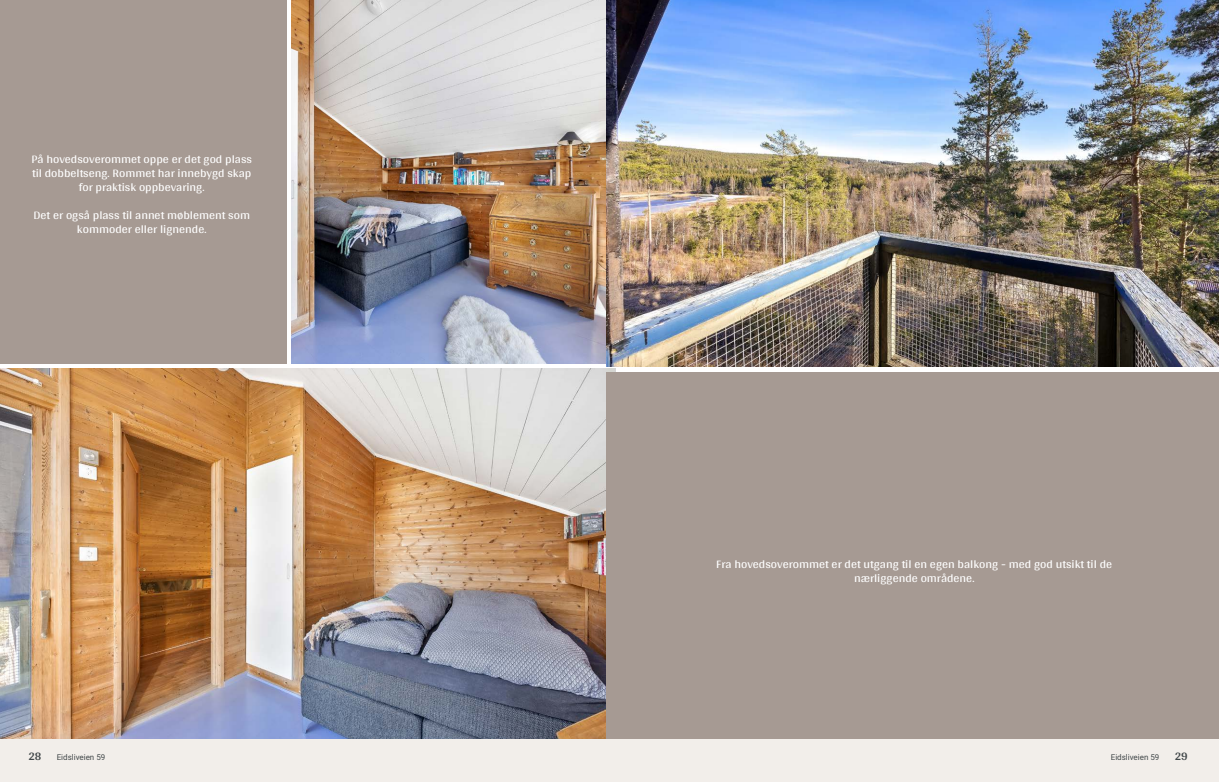
<style>
.page{position:relative;width:1219px;height:782px;background:#fff}
.page>*{position:absolute;margin:0;border:0;box-sizing:border-box;transform-origin:0 0}
.t1{font:12px/14px "Arya";color:#fff;text-align:center}
.t2{font:700 12px "Arya";color:#414749}
.t3{font:8px "Roboto Vitec";color:#414749}
</style>
<div class="page">
<img style="left:0;top:369px;width:615px;height:370px">
<img style="left:292px;top:0;width:315px;height:363px">
<div style="left:0;top:739px;width:612px;height:42px;background:#f2eeea"></div>
<div style="left:0;top:0;width:286px;height:363px;background:#a69a93"></div>
<img style="left:607px;top:0;width:612px;height:367px">
<div style="left:607px;top:739px;width:612px;height:42px;background:#f2eeea"></div>
<div style="left:607px;top:372px;width:612px;height:367px;background:#a69a93"></div>
<p class="t1" style="left:32px;top:151px;width:222px">På hovedsoverommet oppe er det god plass til dobbeltseng. Rommet har innebygd skap for praktisk oppbevaring.</p>
<p class="t1" style="left:33px;top:207px;width:218px">Det er også plass til annet møblement som kommoder eller lignende.</p>
<p class="t2" style="left:28px;top:749px;width:15px">28</p>
<p class="t3" style="left:57px;top:751px;width:50px">Eidsliveien 59</p>
<p class="t1" style="left:716px;top:556px;width:397px">Fra hovedsoverommet er det utgang til en egen balkong ‑ med god utsikt til de nærliggende områdene.</p>
<p class="t3" style="left:1111px;top:751px;width:50px">Eidsliveien 59</p>
<p class="t2" style="left:1175px;top:749px;width:15px">29</p>
</div>
